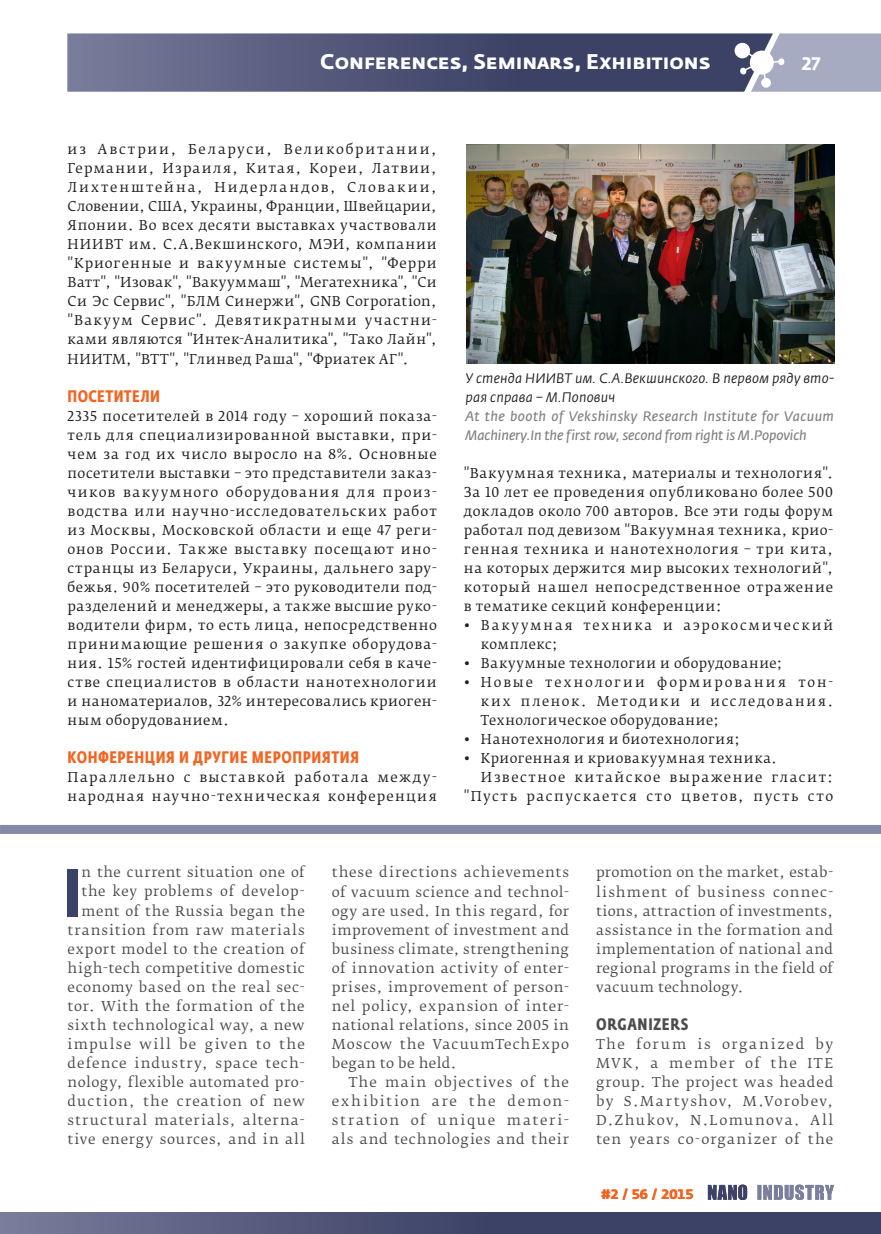
<style>
.page{position:relative;width:881px;height:1234px;background:#fff}
.page>*{position:absolute;margin:0;border:0;box-sizing:border-box;transform-origin:0 0}
.t1{font:700 67.35px "Fedra Sans Cond Pro";color:#3c4266}
.t2{font:700 21px "Fedra Sans Pro";color:#fff}
.t3{font:700 18px "Fedra Sans Alt Pro";color:#fff}
.t4{font:700 16.5px "Fedra Sans Cond Pro";letter-spacing:.035em;color:#f36421}
.t5{font:700 16.5px "Fedra Sans Cond Pro";letter-spacing:.04em;color:#4b4c4d}
.t6{font:italic 13.65px/19px "Fedra Sans Pro";letter-spacing:.01em;color:#808285}
.t7{font:italic 13.65px/19px "Fedra Sans Pro";letter-spacing:.015em;color:#231f20}
.t8{font:13.5px/19px "Fedra Serif B Pro";letter-spacing:.06em;color:#231f20;text-align:justify}
.t9{font:13.5px/19px "Fedra Serif B Pro";letter-spacing:.06em;color:#4b4c4d;text-align:justify}
.t10{font:13.5px/19px "Fedra Serif B Pro";letter-spacing:.095em;color:#231f20}
.t11{font:13.5px/19px "Fedra Serif B Pro";letter-spacing:.13em;color:#231f20}
.t12{font:13.5px "Fedra Serif B Pro";letter-spacing:.115em;color:#231f20}
.t13{font:13.5px "Fedra Serif B Pro";letter-spacing:.04em;color:#231f20}
.t14{font:13.5px "Fedra Serif B Pro";letter-spacing:.105em;color:#231f20}
.t15{font:700 13.5px "Fedra Sans Alt Pro";color:#f36421}
</style>
<div class="page">
<div style="left:0;top:824px;width:880px;height:9px;background:#8589a5"></div>
<svg style="left:68px;top:33px;width:812px;height:59px;background:#606685"></svg>
<div style="left:2px;top:1211px;width:878px;height:22px;background:linear-gradient(to right,#6b7090,#2d3459)"></div>
<hr style="left:0;top:1211px;width:2px;height:22px;background:#787e9c">
<svg style="left:757px;top:1184px;width:76px;height:15px"></svg>
<svg style="left:707px;top:1184px;width:39px;height:15px"></svg>
<img style="left:466px;top:144px;width:367px;height:220px">
<h2 class="t2" style="left:320px;top:49px;width:391px">Conferences, Seminars, Exhibitions</h2>
<h3 class="t3" style="left:801px;top:52px;width:20px">27</h3>
<p class="t8" style="left:68px;top:140px;width:371px">из Австрии, Беларуси, Великобритании, Германии, Израиля, Китая, Кореи, Латвии, Лихтенштейна, Нидерландов, Словакии, Словении, США, Украины, Франции, Швейцарии, Японии. Во всех десяти выставках участвовали НИИВТ им. С.А.Векшинского, МЭИ, компании "Криогенные и вакуумные системы", "Ферри Ватт", "Изовак", "Вакууммаш", "Мегатехника", "Си Си Эс Сервис", "БЛМ Синержи", GNB Corporation, "Вакуум Сервис". Девятикратными участни&shy;ками являются "Интек-Аналитика", "Тако Лайн", НИИТМ, "ВТТ", "Глинвед Раша", "Фриатек АГ".</p>
<p class="t4" style="left:68px;top:385px;width:94px">ПОСЕТИТЕЛИ</p>
<p class="t8" style="left:68px;top:406px;width:370px">2335 посетителей в 2014 году – хороший показа&shy;тель для специализированной выставки, при&shy;чем за год их число выросло на 8%. Основные посетители выставки – это представители заказ&shy;чиков вакуумного оборудования для произ&shy;водства или научно-исследовательских работ из Москвы, Московской области и еще 47 реги&shy;онов России. Также выставку посещают ино&shy;странцы из Беларуси, Украины, дальнего зару&shy;бежья. 90% посетителей – это руководители под&shy;разделений и менеджеры, а также высшие руко&shy;водители фирм, то есть лица, непосредственно принимающие решения о закупке оборудова&shy;ния. 15% гостей идентифицировали себя в каче&shy;стве специалистов в области нанотехнологии и наноматериалов, 32% интересовались криоген&shy;ным оборудованием.</p>
<p class="t4" style="left:68px;top:747px;width:293px">КОНФЕРЕНЦИЯ И ДРУГИЕ МЕРОП РИЯТИЯ</p>
<p class="t10" style="left:68px;top:767px;width:370px">Параллельно с выставкой работала между&shy;народная научно-техническая конференция</p>
<p class="t7" style="left:465px;top:368px;width:370px">У стенда НИИВТ им. С.А.Векшинского. В первом ряду вто&shy;рая справа – М.Попович</p>
<p class="t6" style="left:465px;top:406px;width:370px">At the booth of Vekshinsky Research Institute for Vacuum<br>Machinery.In the first row, second from right is M.Popovich</p>
<p class="t8" style="left:463px;top:463px;width:371px">"Вакуумная техника, материалы и технология".<br>За 10 лет ее проведения опубликовано более 500 докладов около 700 авторов. Все эти годы форум работал под девизом "Вакуумная техника, крио&shy;генная техника и нанотехнология – три кита, на которых держится мир высоких технологий", который нашел непосредственное отражение в тематике секций конференции:</p>
<p class="t11" style="left:481px;top:615px;width:353px;text-indent:-17px">• Вакуумная техника и аэрокосмический комплекс;</p>
<p class="t13" style="left:463px;top:654px;width:320px">• Вакуумные технологии и оборудование;</p>
<p class="t8" style="left:481px;top:672px;width:353px;text-indent:-17px">• Новые технологии формирования тон&shy;ких пленок. Методики и исследования.<br>Технологическое оборудование;</p>
<p class="t8" style="left:463px;top:729px;width:277px">• Нанотехнология и биотехнология;</p>
<p class="t8" style="left:463px;top:748px;width:314px">• Криогенная и криовакуумная техника.</p>
<p class="t14" style="left:481px;top:769px;width:353px">Известное китайское выражение гласит:</p>
<p class="t12" style="left:463px;top:788px;width:370px">"Пусть распускается сто цветов, пусть сто</p>
<p class="t9" style="left:68px;top:863px;width:239px;text-align:right">n the current situation one of the key problems of develop&shy;ment of the Russia began the transition from raw materials export model to the creation of high-tech competitive domestic economy based on the real sec&shy;tor. With the formation of the sixth technological way, a new impulse will be given to the defence industry, space tech&shy;nology, flexible automated pro&shy;duction, the creation of new structural materials, alterna&shy;tive energy sources, and in all</p>
<p class="t9" style="left:331px;top:863px;width:239px">these directions achievements of vacuum science and technol&shy;ogy are used. In this regard, for improvement of investment and business climate, strengthening of innovation activity of enter&shy;prises, improvement of person&shy;nel policy, expansion of inter&shy;national relations, since 2005 in Moscow the VacuumTechExpo began to be held.</p>
<h1 class="t1" style="left:64px;top:851px;width:19px">I</h1>
<p class="t9" style="left:331px;top:1072px;width:238px;text-indent:17px">The main objectives of the exhibition are the demon&shy;stration of unique materi&shy;als and technologies and their</p>
<p class="t9" style="left:595px;top:863px;width:239px">promotion on the market, estab&shy;lishment of business connec&shy;tions, attraction of investments, assistance in the formation and implementation of national and regional programs in the field of vacuum technology.</p>
<p class="t5" style="left:596px;top:1013px;width:94px">ORGANIZERS</p>
<p class="t9" style="left:595px;top:1034px;width:239px">The forum is organized by MVK, a member of the ITE group. The project was headed by S.Martyshov, M.Vorobev, D.Zhukov, N.Lomunova. All ten years co-organizer of the</p>
<p class="t15" style="left:601px;top:1185px;width:94px">#2 / 56 / 2015</p>
</div>
